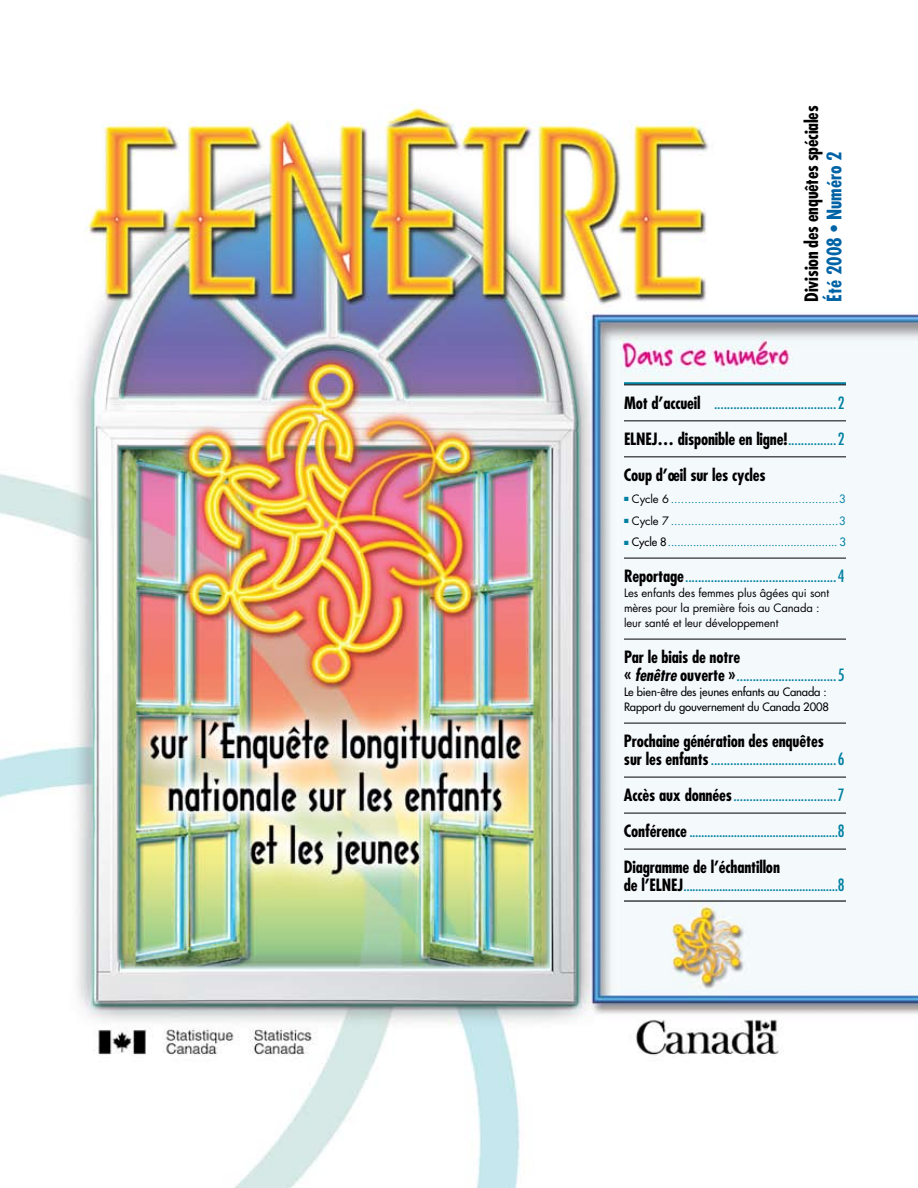
<style>
.page{position:relative;width:918px;height:1188px;background:#fff}
.page>*{position:absolute;margin:0;border:0;box-sizing:border-box;transform-origin:0 0}
.t1{font:700 condensed 19.5px "Futura";color:#0063a5}
.t2{font:700 condensed 18px "Futura";letter-spacing:-.01em;color:#000}
.t3{font:condensed 16.5px/36px "Futura";color:#0080a1}
.t4{font:700 condensed 16.5px/36px "Futura";letter-spacing:-.01em;color:#000;text-align:justify}
.t5{font:11.25px "Futura";letter-spacing:-.01em;color:#0080a1}
.t6{font:11.25px/15px "Futura";letter-spacing:-.01em;color:#000}
.t7{font:11.25px/15px "Futura";letter-spacing:-.01em;color:#000}
.t8{font:11.25px "Futura";letter-spacing:-.01em;color:#0080a1}
.s1{font-weight:400;color:#0080a1}
.s2{color:#000}
.s3{font-weight:700;color:#000}
.s4{font-weight:700;font-style:italic;color:#000}
</style>
<div class="page">
<img style="left:0;top:104px;width:918px;height:1084px">
<hr style="left:624px;top:382px;width:222px;height:2px;background:#0080a1">
<hr style="left:624px;top:384px;width:222px;height:1px;background:#000">
<hr style="left:624px;top:420px;width:222px;height:1px;background:#000">
<hr style="left:624px;top:456px;width:222px;height:1px;background:#000">
<hr style="left:624px;top:558px;width:222px;height:1px;background:#000">
<hr style="left:624px;top:639px;width:222px;height:1px;background:#000">
<hr style="left:624px;top:723px;width:222px;height:1px;background:#000">
<hr style="left:624px;top:777px;width:222px;height:1px;background:#000">
<hr style="left:624px;top:813px;width:222px;height:1px;background:#000">
<hr style="left:624px;top:849px;width:222px;height:1px;background:#000">
<hr style="left:624px;top:900px;width:222px;height:2px;background:#000">
<p class="t2" style="left:800px;top:302px;width:198px;rotate:-90deg">Division des enquêtes spéciales</p>
<p class="t1" style="left:822px;top:302px;width:152px;rotate:-90deg">Été 2008 ● Numéro 2</p>
<p class="t4" style="left:624px;top:385px;width:222px">Mot d’accueil <span class="s1">......................................2<br></span>ELNEJ… disponible en ligne!<span class="s1">...............2<br></span>Coup d’oeil sur les cycles</p>
<p class="t5" style="left:624px;top:492px;width:223px">■ <span class="s2">Cycle 6</span> ..................................................3</p>
<p class="t5" style="left:624px;top:513px;width:223px">■ <span class="s2">Cycle 7</span> ..................................................3</p>
<p class="t8" style="left:624px;top:535px;width:224px">■ <span class="s2">Cycle 8</span>...................................................... 3</p>
<p class="t3" style="left:624px;top:558px;width:222px"><span class="s3">Reportage</span>...............................................4</p>
<p class="t6" style="left:624px;top:586px;width:207px">Les enfants des femmes plus âgées qui sont mères pour la première fois au Canada : leur santé et leur développement</p>
<p class="t3" style="left:624px;top:648px;width:222px;line-height:18px"><span class="s3">Par le biais de notre<br>«</span> <span class="s4">fenêtre</span> <span class="s3">ouverte »</span>...............................5</p>
<p class="t7" style="left:624px;top:685px;width:206px">Le bien-être des jeunes enfants au Canada :<br>Rapport du gouvernement du Canada 2008</p>
<p class="t4" style="left:624px;top:732px;width:222px;line-height:18px">Prochaine génération des enquêtes sur les enfants<span class="s1">.......................................6</span></p>
<p class="t3" style="left:624px;top:777px;width:222px;text-align:justify"><span class="s3">Accès aux données</span>................................7<br><span class="s3">Conférence</span> ..................................................8<br><span class="s3">Diagramme de l’échantillon</span></p>
<p class="t3" style="left:624px;top:867px;width:222px"><span class="s3">de l’ELNEJ</span>....................................................8</p>
</div>
